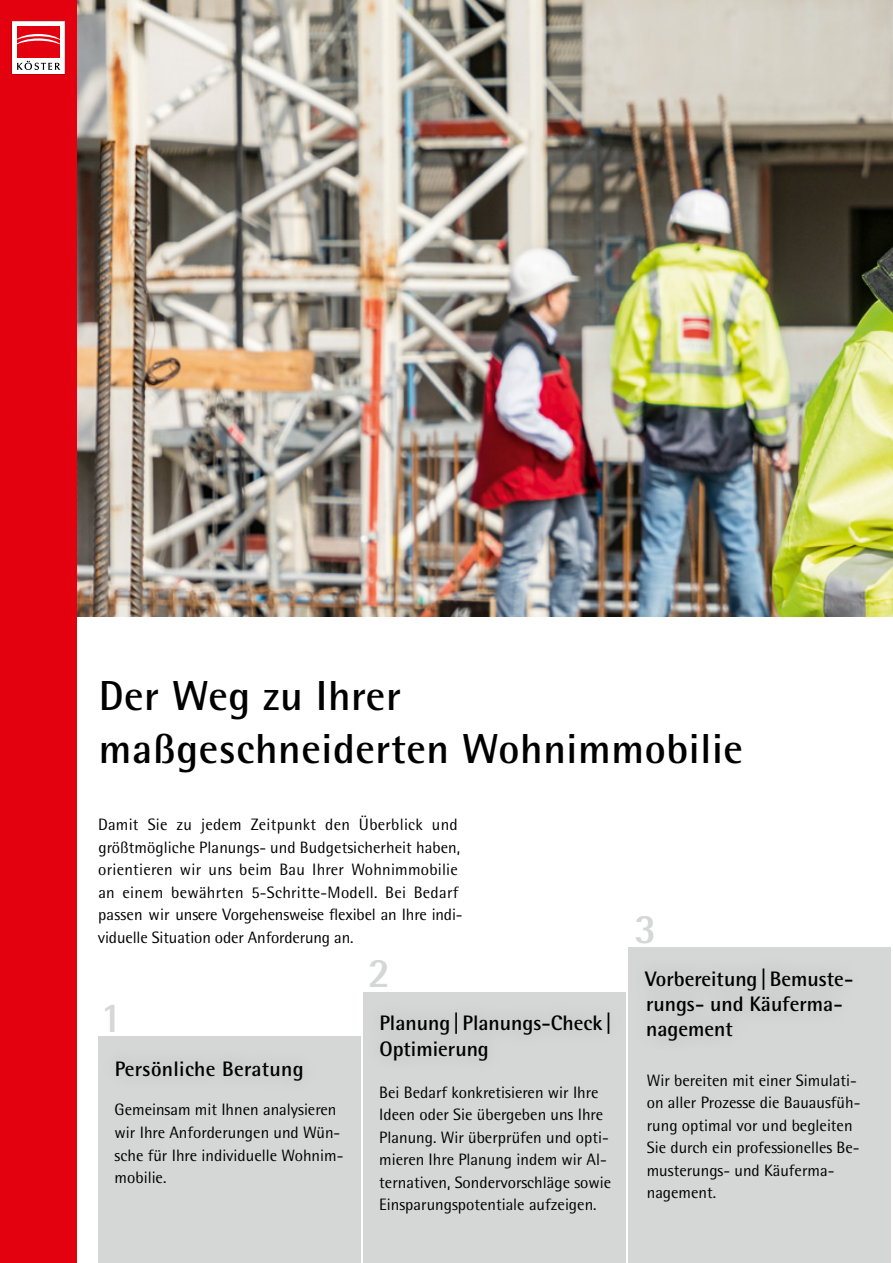
<style>
.page{position:relative;width:893px;height:1263px;background:#fff}
.page>*{position:absolute;margin:0;border:0;box-sizing:border-box;transform-origin:0 0}
.t1{font:700 42px/52.5px "Rotis Semi Sans Pro";letter-spacing:.015em;color:#000}
.t2{font:700 42px "Rotis Semi Sans Pro";color:#d5d6d6}
.t3{font:700 21px/25.2px "Rotis Semi Sans Pro";color:#000}
.t4{font:16.5px/22.5px "Rotis Semi Sans Pro";color:#000}
</style>
<div class="page">
<div style="left:98px;top:1036px;width:263px;height:227px;background:#d5d6d6"></div>
<div style="left:363px;top:992px;width:263px;height:271px;background:#d5d6d6"></div>
<div style="left:628px;top:947px;width:263px;height:316px;background:#d5d6d6"></div>
<img style="left:77px;top:0;width:816px;height:616px">
<div style="left:0;top:0;width:77px;height:1263px;background:#e3000f"></div>
<svg style="left:12px;top:21px;width:53px;height:53px"></svg>
<h1 class="t1" style="left:99px;top:669px;width:646px">Der Weg zu Ihrer maßgeschneiderten Wohnimmobilie</h1>
<p class="t4" style="left:98px;top:813px;width:366px">Damit Sie zu jedem Zeitpunkt den Überblick und größtmögliche Planungs- und Budgetsicherheit haben, orientieren wir uns beim Bau Ihrer Wohnimmobilie an einem bewährten 5-Schritte-Modell. Bei Bedarf passen wir unsere Vorgehensweise flexibel an Ihre indi&shy;viduelle Situation oder Anforderung an.</p>
<h1 class="t2" style="left:100px;top:992px;width:24px">1</h1>
<p class="t3" style="left:115px;top:1056px;width:190px">Persönliche Beratung</p>
<p class="t4" style="left:115px;top:1099px;width:230px">Gemeinsam mit Ihnen analysieren wir Ihre Anforderungen und Wün&shy;sche für Ihre individuelle Wohnim&shy;mobilie.</p>
<h1 class="t2" style="left:368px;top:947px;width:24px">2</h1>
<p class="t3" style="left:379px;top:1010px;width:234px">Planung|Planungs-Check |<br>Optimierung</p>
<p class="t4" style="left:379px;top:1081px;width:233px">Bei Bedarf konkretisieren wir Ihre Ideen oder Sie übergeben uns Ihre Planung. Wir überprüfen und opti&shy;mieren Ihre Planung indem wir Al&shy;ternativen, Sondervorschläge sowie Einsparungspotentiale aufzeigen.</p>
<h1 class="t2" style="left:634px;top:902px;width:24px">3</h1>
<p class="t3" style="left:645px;top:966px;width:210px">Vorbereitung|Bemuste&shy;rungs- und Käuferma&shy;nagement</p>
<p class="t4" style="left:647px;top:1069px;width:215px">Wir bereiten mit einer Simulati&shy;on aller Prozesse die Bauausfüh&shy;rung optimal vor und begleiten<br>Sie durch ein professionelles Be&shy;musterungs- und Käuferma&shy;nagement.</p>
</div>
